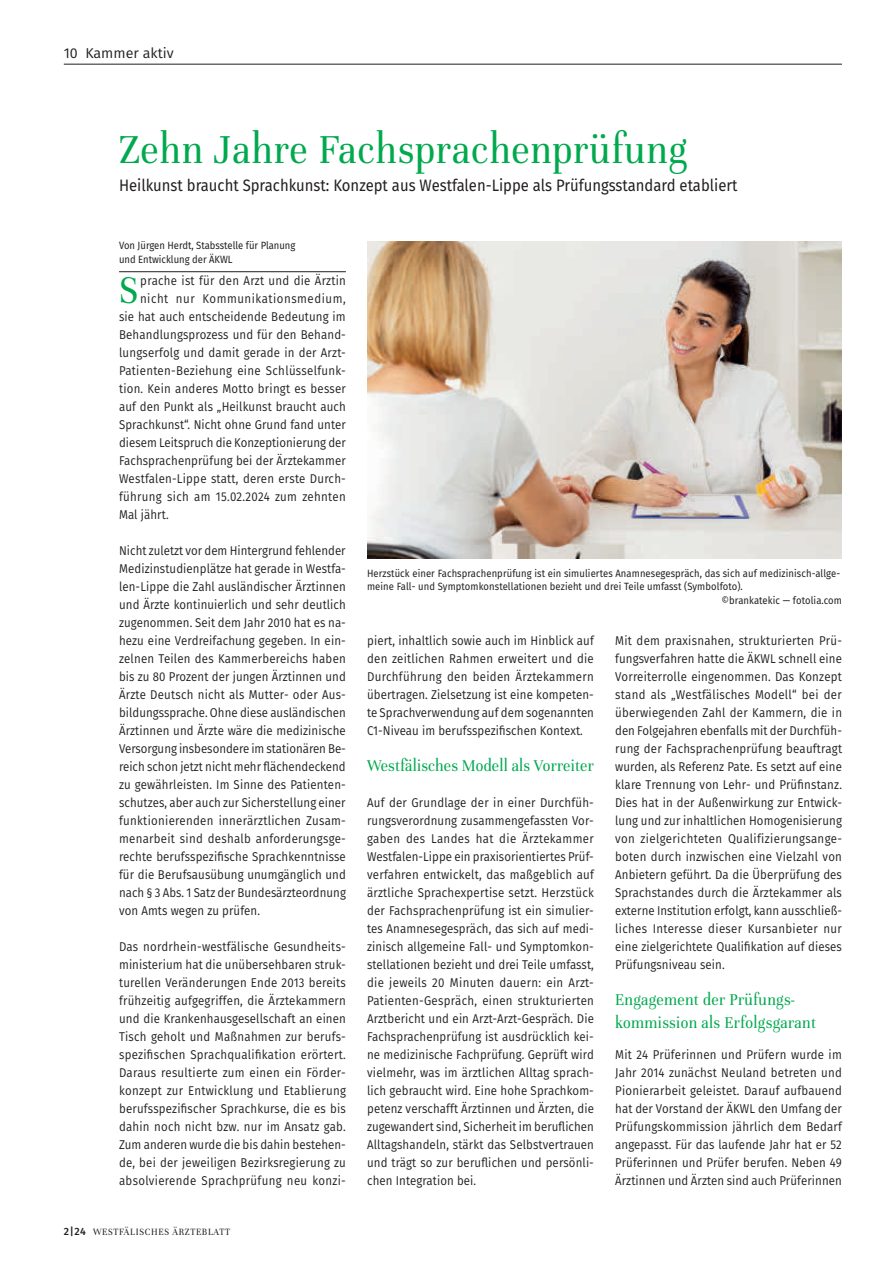
<style>
.page{position:relative;width:893px;height:1263px;background:#fff}
.page>*{position:absolute;margin:0;border:0;box-sizing:border-box;transform-origin:0 0}
.t1{font:45px "Unna";letter-spacing:.02em;color:#00a94e;scale:.9 1}
.t2{font:42.9px "Unna";color:#00a94e;scale:.9 1}
.t3{font:18px/22.5px "Unna";letter-spacing:.02em;color:#00a94e;scale:.9 1}
.t4{font:16.5px "Fira Sans";color:#231f20;scale:.9 1}
.t5{font:14.25px "Fira Sans";color:#231f20}
.t6{font:12.75px/18px "Fira Sans";letter-spacing:.01em;color:#231f20;text-align:justify;scale:.9 1}
.t7{font:12.75px "Fira Sans";letter-spacing:.03em;color:#231f20;scale:.9 1}
.t8{font:12.75px "Fira Sans";letter-spacing:.045em;color:#231f20;scale:.9 1}
.t9{font:10.5px/13.5px "Fira Sans";letter-spacing:.01em;color:#231f20;scale:.9 1}
.t10{font:10.5px "Unna";letter-spacing:.07em;color:#231f20;scale:.9 1}
.s1{font-family:"Fira Sans";font-weight:500}
.s2{font-style:inherit}
</style>
<div class="page">
<hr style="left:64px;top:64px;width:778px;height:1px;background:#231f20">
<hr style="left:119px;top:271px;width:227px;height:1px;background:#231f20">
<img style="left:367px;top:242px;width:475px;height:316px">
<p class="t5" style="left:64px;top:43px;width:111px">10 Kammer aktiv</p>
<h1 class="t1" style="left:119px;top:117px;width:633px">Zehn Jahre Fachsprachenprüfung</h1>
<p class="t4" style="left:119px;top:173px;width:689px">Heilkunst braucht Sprachkunst: Konzept aus Westfalen-Lippe als Prüfungsstandard etabliert</p>
<p class="t9" style="left:119px;top:239px;width:197px">Von Jürgen Herdt, Stabsstelle für Planung und Entwicklung der ÄKWL</p>
<h2 class="t2" style="left:119px;top:260px;width:23px">S</h2>
<p class="t6" style="left:140px;top:272px;width:230px">prache ist für den Arzt und die Ärztin</p>
<p class="t8" style="left:140px;top:289px;width:230px">nicht nur Kommunikationsmedium,</p>
<p class="t6" style="left:119px;top:308px;width:253px">sie hat auch entscheidende Bedeutung im</p>
<p class="t6" style="left:119px;top:326px;width:253px">Behandlungsprozess und für den Behand-</p>
<p class="t6" style="left:119px;top:344px;width:253px">lungserfolg und damit gerade in der Arzt-</p>
<p class="t6" style="left:119px;top:362px;width:253px">Patienten-Beziehung eine Schlüsselfunk-</p>
<p class="t6" style="left:119px;top:380px;width:254px">tion. Kein anderes Motto bringt es besser</p>
<p class="t6" style="left:119px;top:398px;width:253px">auf den Punkt als „Heilkunst braucht auch</p>
<p class="t6" style="left:119px;top:416px;width:253px">Sprachkunst“. Nicht ohne Grund fand unter</p>
<p class="t6" style="left:119px;top:434px;width:253px">diesem Leitspruch die Konzeptionierung der</p>
<p class="t6" style="left:119px;top:452px;width:253px">Fachsprachenprüfung bei der Ärztekammer</p>
<p class="t6" style="left:119px;top:470px;width:253px">Westfalen-Lippe statt, deren erste Durch-</p>
<p class="t7" style="left:119px;top:487px;width:253px">führung sich am 15.02.2024 zum zehnten</p>
<p class="t6" style="left:119px;top:506px;width:57px">Mal jährt.</p>
<p class="t6" style="left:119px;top:542px;width:254px">Nicht zuletzt vor dem Hintergrund fehlender Medizinstudienplätze hat gerade in Westfa&shy;len-Lippe die Zahl ausländischer Ärztinnen und Ärzte kontinuierlich und sehr deutlich zugenommen. Seit dem Jahr 2010 hat es na&shy;hezu eine Verdreifachung gegeben. In ein&shy;zelnen Teilen des Kammerbereichs haben bis zu 80 Prozent der jungen Ärztinnen und Ärzte Deutsch nicht als Mutter- oder Aus&shy;bildungssprache. Ohne diese ausländischen Ärztinnen und Ärzte wäre die medizinische Versorgung insbesondere im stationären Be&shy;reich schon jetzt nicht mehr flächendeckend zu gewährleisten. Im Sinne des Patienten&shy;schutzes, aber auch zur Sicherstellung einer funktionierenden innerärztlichen Zusam&shy;menarbeit sind deshalb anforderungsge&shy;rechte berufsspezifische Sprachkenntnisse für die Berufsausübung unumgänglich und nach § 3 Abs. 1 Satz der Bundesärzteordnung von Amts wegen zu prüfen.</p>
<p class="t6" style="left:119px;top:938px;width:254px">Das nordrhein-westfälische Gesundheits&shy;ministerium hat die unübersehbaren struk&shy;turellen Veränderungen Ende 2013 bereits frühzeitig aufgegriffen, die Ärztekammern und die Krankenhausgesellschaft an einen Tisch geholt und Maßnahmen zur berufs&shy;spezifischen Sprachqualifikation erörtert.<br>Daraus resultierte zum einen ein Förder&shy;konzept zur Entwicklung und Etablierung berufsspezifischer Sprachkurse, die es bis dahin noch nicht bzw. nur im Ansatz gab.<br>Zum anderen wurde die bis dahin bestehen&shy;de, bei der jeweiligen Bezirksregierung zu absolvierende Sprachprüfung neu konzi-</p>
<p class="t10" style="left:64px;top:1224px;width:186px"><span class="s1">2|24</span> WESTFÄLISCHES ÄRZTEBLATT</p>
<p class="t9" style="left:367px;top:566px;width:527px">Herzstück einer Fachsprachenprüfung ist ein simuliertes Anamnesegespräch, das sich auf medizinisch-allge-</p>
<p class="t9" style="left:367px;top:579px;width:419px">meine Fall- und Symptomkonstellationen bezieht und drei Teile umfasst (Symbolfoto).</p>
<p class="t9" style="left:721px;top:593px;width:135px"><span class="s2">©</span>brankatekic — fotolia.com</p>
<p class="t6" style="left:367px;top:632px;width:254px">piert, inhaltlich sowie auch im Hinblick auf den zeitlichen Rahmen erweitert und die Durchführung den beiden Ärztekammern übertragen. Zielsetzung ist eine kompeten&shy;te Sprachverwendung auf dem sogenannten C1-Niveau im berufsspezifischen Kontext.</p>
<h3 class="t3" style="left:367px;top:753px;width:253px">Westfälisches Modell als Vorreiter</h3>
<p class="t6" style="left:367px;top:794px;width:254px">Auf der Grundlage der in einer Durchfüh&shy;rungsverordnung zusammengefassten Vor&shy;gaben des Landes hat die Ärztekammer Westfalen-Lippe ein praxisorientiertes Prüf&shy;verfahren entwickelt, das maßgeblich auf ärztliche Sprachexpertise setzt. Herzstück der Fachsprachenprüfung ist ein simulier&shy;tes Anamnesegespräch, das sich auf medi&shy;zinisch allgemeine Fall- und Symptomkon&shy;stellationen bezieht und drei Teile umfasst, die jeweils 20 Minuten dauern: ein Arzt-Patienten-Gespräch, einen strukturierten Arztbericht und ein Arzt-Arzt-Gespräch. Die Fachsprachenprüfung ist ausdrücklich kei&shy;ne medizinische Fachprüfung. Geprüft wird vielmehr, was im ärztlichen Alltag sprach&shy;lich gebraucht wird. Eine hohe Sprachkom&shy;petenz verschafft Ärztinnen und Ärzten, die zugewandert sind, Sicherheit im beruflichen Alltagshandeln, stärkt das Selbstvertrauen und trägt so zur beruflichen und persönli&shy;chen Integration bei.</p>
<p class="t6" style="left:615px;top:632px;width:254px">Mit dem praxisnahen, strukturierten Prü&shy;fungsverfahren hatte die ÄKWL schnell eine Vorreiterrolle eingenommen. Das Konzept stand als „Westfälisches Modell“ bei der überwiegenden Zahl der Kammern, die in den Folgejahren ebenfalls mit der Durchfüh&shy;rung der Fachsprachenprüfung beauftragt wurden, als Referenz Pate. Es setzt auf eine klare Trennung von Lehr- und Prüfinstanz.<br>Dies hat in der Außenwirkung zur Entwick&shy;lung und zur inhaltlichen Homogenisierung von zielgerichteten Qualifizierungsange&shy;boten durch inzwischen eine Vielzahl von Anbietern geführt. Da die Überprüfung des Sprachstandes durch die Ärztekammer als externe Institution erfolgt, kann ausschließ&shy;liches Interesse dieser Kursanbieter nur eine zielgerichtete Qualifikation auf dieses Prüfungsniveau sein.</p>
<h3 class="t3" style="left:615px;top:987px;width:225px">Engagement der Prüfungs&shy;kommission als Erfolgsgarant</h3>
<p class="t6" style="left:615px;top:1046px;width:254px">Mit 24 Prüferinnen und Prüfern wurde im Jahr 2014 zunächst Neuland betreten und Pionierarbeit geleistet. Darauf aufbauend hat der Vorstand der ÄKWL den Umfang der Prüfungskommission jährlich dem Bedarf angepasst. Für das laufende Jahr hat er 52<br>Prüferinnen und Prüfer berufen. Neben 49<br>Ärztinnen und Ärzten sind auch Prüferinnen</p>
</div>
